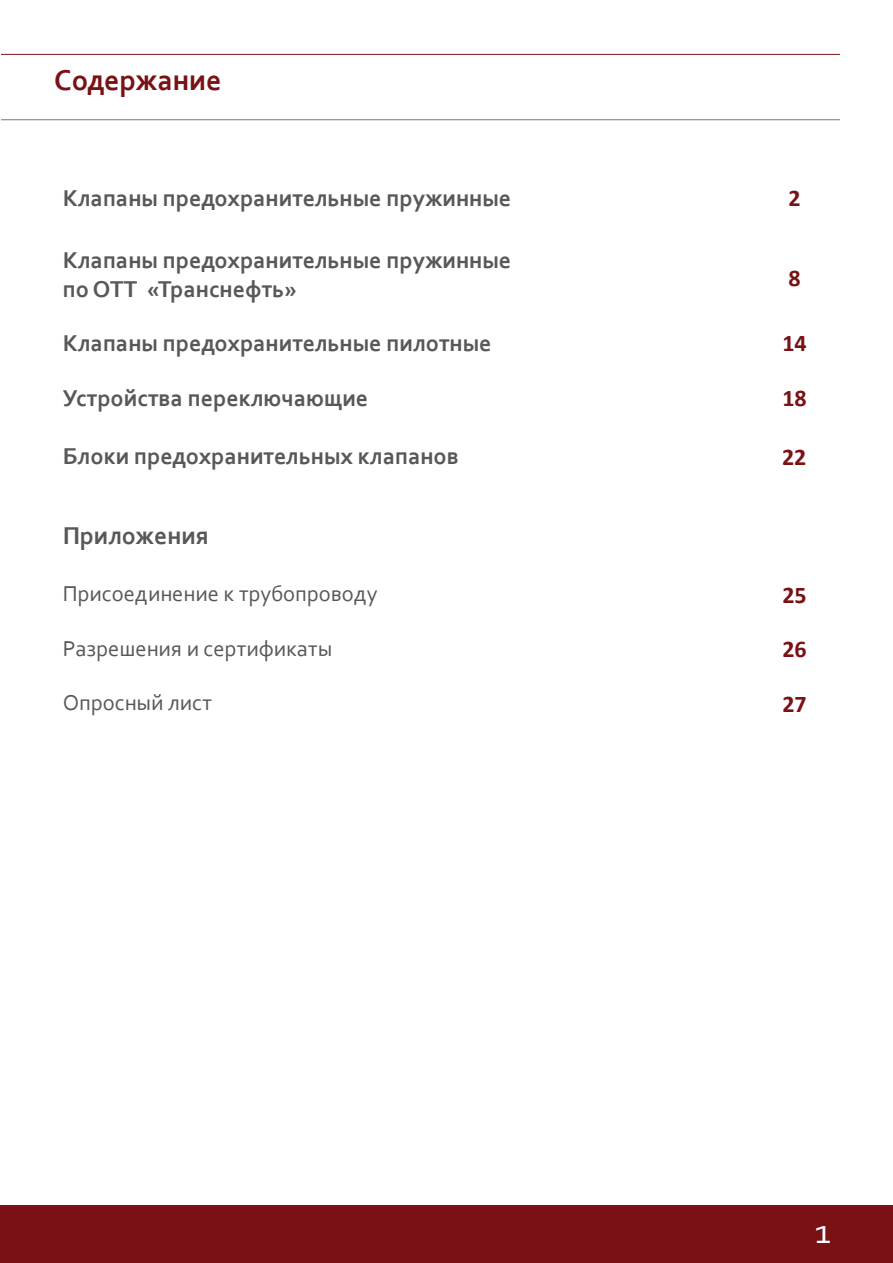
<style>
.page{position:relative;width:893px;height:1263px;background:#fff}
.page>*{position:absolute;margin:0;border:0;box-sizing:border-box;transform-origin:0 0}
.t1{font:36px "Corbel";color:#fff}
.t2{font:700 30px "Corbel";color:#791115}
.t3{font:700 25.5px "Corbel";color:#57585a}
.t4{font:700 24px/28.8px "Corbel";color:#57585a}
.t5{font:700 24px "Calibri";color:#791115}
.t6{font:22.5px "Corbel";color:#57585a}
</style>
<div class="page">
<hr style="left:1px;top:119px;width:839px;height:1px;background:#757679">
<hr style="left:1px;top:54px;width:839px;height:1px;background:#791115">
<div style="left:0;top:1205px;width:893px;height:58px;background:#791115"></div>
<p class="t2" style="left:54px;top:62px;width:169px">Содержание</p>
<p class="t4" style="left:63px;top:183px;width:450px">Клапаны предохранительные пружинные</p>
<p class="t5" style="left:788px;top:181px;width:14px">2</p>
<p class="t4" style="left:63px;top:245px;width:450px">Клапаны предохранительные пружинные по ОТТ «Транснефть»</p>
<p class="t5" style="left:788px;top:261px;width:14px">8</p>
<p class="t4" style="left:63px;top:328px;width:430px">Клапаны предохранительные пилотные</p>
<p class="t5" style="left:782px;top:326px;width:26px">14</p>
<p class="t4" style="left:63px;top:383px;width:307px">Устройства переключающие</p>
<p class="t5" style="left:782px;top:381px;width:26px">18</p>
<p class="t4" style="left:63px;top:441px;width:398px">Блоки предохранительных клапанов</p>
<p class="t5" style="left:782px;top:440px;width:26px">22</p>
<p class="t3" style="left:63px;top:519px;width:148px">Приложения</p>
<p class="t6" style="left:63px;top:580px;width:316px">Присоединение к трубопроводу</p>
<p class="t5" style="left:782px;top:578px;width:26px">25</p>
<p class="t6" style="left:63px;top:634px;width:271px">Разрешения и сертификаты</p>
<p class="t5" style="left:782px;top:632px;width:26px">26</p>
<p class="t6" style="left:63px;top:689px;width:151px">Опросный лист</p>
<p class="t5" style="left:782px;top:687px;width:26px">27</p>
<h1 class="t1" style="left:815px;top:1208px;width:18px">1</h1>
</div>
